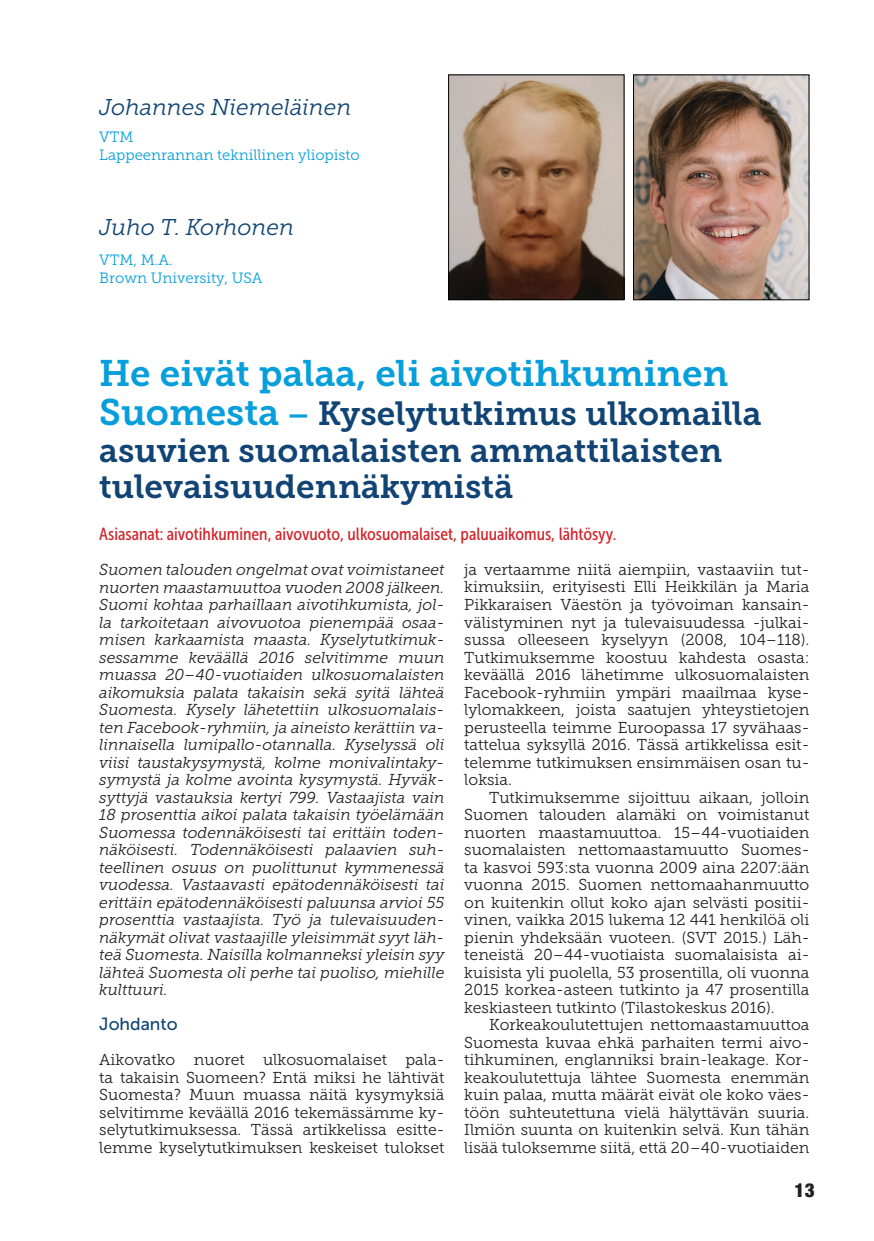
<style>
.page{position:relative;width:874px;height:1241px;background:#fff}
.page>*{position:absolute;margin:0;border:0;box-sizing:border-box;transform-origin:0 0}
.t1{font:36.75px "Museo Slab 700";color:#069edb}
.t2{font:33.25px/36.8px "Museo Slab 700";color:#114474}
.t3{font:italic 22.75px "Museo Slab 300";color:#114474}
.t4{font:900 condensed 19.25px "Helvetica Neue LT Std";color:#231f20}
.t5{font:17.5px "Museo Sans Cond 500";color:#d1232a}
.t6{font:17.5px "Museo Sans 500";color:#114474}
.t7{font:15.75px/17.5px "Museo Slab 300";color:#231f20;text-align:justify}
.t8{font:italic 15.75px/17.5px "Museo Slab 300";color:#231f20;text-align:justify}
.t9{font:14.88px/17.5px "Museo Slab 300";color:#069edb}
.s1{font-size:36.75px;color:#069edb}
.s2{font-size:31.5px;color:#069edb}
</style>
<div class="page">
<img style="left:634px;top:76px;width:173px;height:222px">
<div style="left:632px;top:74px;width:177px;height:226px;border:1px solid #000"></div>
<img style="left:450px;top:76px;width:172px;height:222px">
<div style="left:448px;top:74px;width:176px;height:226px;border:1px solid #000"></div>
<h3 class="t3" style="left:99px;top:94px;width:253px">Johannes Niemeläinen</h3>
<p class="t9" style="left:99px;top:129px;width:262px">VTM<br>Lappeenrannan teknillinen yliopisto</p>
<h3 class="t3" style="left:99px;top:214px;width:196px">Juho T. Korhonen</h3>
<p class="t9" style="left:99px;top:251px;width:165px">VTM, M.A.<br>Brown University, USA</p>
<h1 class="t1" style="left:99px;top:352px;width:630px">He eivät palaa, eli aivotihkuminen</h1>
<h2 class="t2" style="left:99px;top:395px;width:663px"><span class="s1">Suomesta</span> <span class="s2">–</span> Kyselytutkimus ulkomailla asuvien suomalaisten ammattilaisten tulevaisuudennäkymistä</h2>
<p class="t5" style="left:99px;top:524px;width:518px">Asiasanat: aivotihkuminen, aivovuoto, ulkosuomalaiset, paluuaikomus, lähtösyy.</p>
<p class="t8" style="left:99px;top:561px;width:346px">Suomen talouden ongelmat ovat voimistaneet nuorten maastamuuttoa vuoden 2008 jälkeen.<br>Suomi kohtaa parhaillaan aivotihkumista, jol&shy;la tarkoitetaan aivovuotoa pienempää osaa&shy;misen karkaamista maasta. Kyselytutkimuk&shy;sessamme keväällä 2016 selvitimme muun muassa 20–40-vuotiaiden ulkosuomalaisten aikomuksia palata takaisin sekä syitä lähteä Suomesta. Kysely lähetettiin ulkosuomalais&shy;ten Facebook-ryhmiin, ja aineisto kerättiin va&shy;linnaisella lumipallo-otannalla. Kyselyssä oli viisi taustakysymystä, kolme monivalintaky&shy;symystä ja kolme avointa kysymystä. Hyväk&shy;syttyjä vastauksia kertyi 799. Vastaajista vain 18 prosenttia aikoi palata takaisin työelämään Suomessa todennäköisesti tai erittäin toden&shy;näköisesti. Todennäköisesti palaavien suh&shy;teellinen osuus on puolittunut kymmenessä vuodessa. Vastaavasti epätodennäköisesti tai erittäin epätodennäköisesti paluunsa arvioi 55 prosenttia vastaajista. Työ ja tulevaisuuden&shy;näkymät olivat vastaajille yleisimmät syyt läh&shy;teä Suomesta. Naisilla kolmanneksi yleisin syy lähteä Suomesta oli perhe tai puoliso, miehille kulttuuri.</p>
<p class="t6" style="left:99px;top:1014px;width:80px">Johdanto</p>
<p class="t7" style="left:99px;top:1051px;width:346px">Aikovatko nuoret ulkosuomalaiset pala&shy;ta takaisin Suomeen? Entä miksi he lähtivät Suomesta? Muun muassa näitä kysymyksiä selvitimme keväällä 2016 tekemässämme ky&shy;selytutkimuksessa. Tässä artikkelissa esitte&shy;lemme kyselytutkimuksen keskeiset tulokset</p>
<p class="t7" style="left:464px;top:561px;width:346px">ja vertaamme niitä aiempiin, vastaaviin tut&shy;kimuksiin, erityisesti Elli Heikkilän ja Maria Pikkaraisen Väestön ja työvoiman kansain&shy;välistyminen nyt ja tulevaisuudessa -julkai&shy;sussa olleeseen kyselyyn (2008, 104–118).<br>Tutkimuksemme koostuu kahdesta osasta: keväällä 2016 lähetimme ulkosuomalaisten Facebook-ryhmiin ympäri maailmaa kyse&shy;lylomakkeen, joista saatujen yhteystietojen perusteella teimme Euroopassa 17 syvähaas&shy;tattelua syksyllä 2016. Tässä artikkelissa esit&shy;telemme tutkimuksen ensimmäisen osan tu&shy;loksia.</p>
<p class="t7" style="left:464px;top:788px;width:346px;text-indent:25px">Tutkimuksemme sijoittuu aikaan, jolloin Suomen talouden alamäki on voimistanut nuorten maastamuuttoa. 15–44-vuotiaiden suomalaisten nettomaastamuutto Suomes&shy;ta kasvoi 593:sta vuonna 2009 aina 2207:ään vuonna 2015. Suomen nettomaahanmuutto on kuitenkin ollut koko ajan selvästi positii&shy;vinen, vaikka 2015 lukema 12 441 henkilöä oli pienin yhdeksään vuoteen. (SVT 2015.) Läh&shy;teneistä 20–44-vuotiaista suomalaisista ai&shy;kuisista yli puolella, 53 prosentilla, oli vuonna 2015 korkea-asteen tutkinto ja 47 prosentilla keskiasteen tutkinto (Tilastokeskus 2016).</p>
<p class="t7" style="left:464px;top:1015px;width:346px;text-indent:25px">Korkeakoulutettujen nettomaastamuuttoa Suomesta kuvaa ehkä parhaiten termi aivo&shy;tihkuminen, englanniksi brain-leakage. Kor&shy;keakoulutettuja lähtee Suomesta enemmän kuin palaa, mutta määrät eivät ole koko väes&shy;töön suhteutettuna vielä hälyttävän suuria.<br>Ilmiön suunta on kuitenkin selvä. Kun tähän lisää tuloksemme siitä, että 20–40-vuotiaiden</p>
<p class="t4" style="left:794px;top:1177px;width:22px">13</p>
</div>
